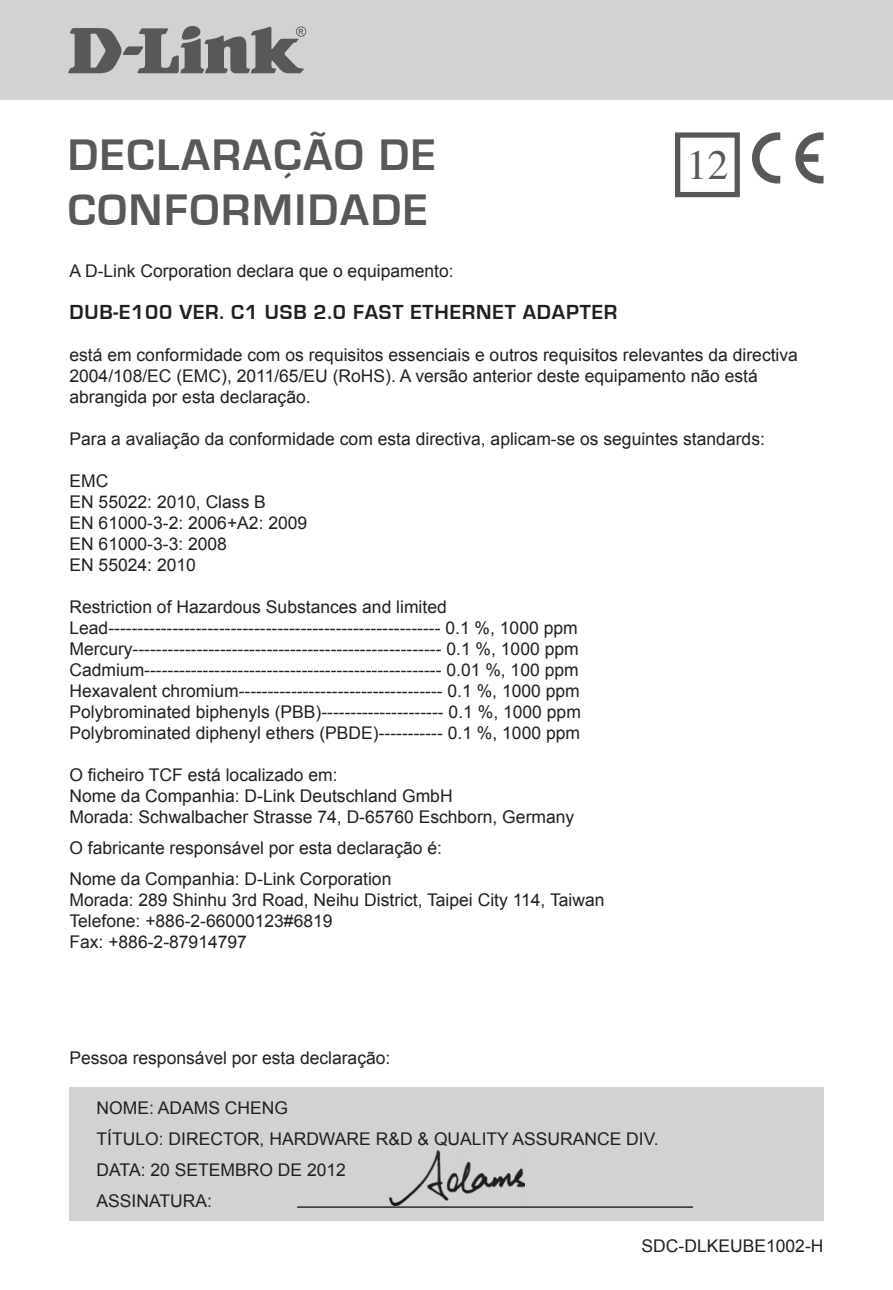
<style>
.page{position:relative;width:893px;height:1290px;background:#fff}
.page>*{position:absolute;margin:0;border:0;box-sizing:border-box;transform-origin:0 0}
.t1{font:700 45.5px/54.6px "Eurostile";letter-spacing:.04em;color:#57585a}
.t2{font:42px "Times";color:#57585a}
.t3{font:700 21px "Eurostile";letter-spacing:.04em;color:#231f20}
.t4{font:17.5px/21px "Arial";color:#231f20}
</style>
<div class="page">
<div style="left:0;top:0;width:893px;height:99px;background:#d1d2d4"></div>
<svg style="left:68px;top:26px;width:238px;height:48px"></svg>
<div style="left:69px;top:1086px;width:754px;height:134px;background:#d1d2d4"></div>
<img style="left:390px;top:1151px;width:134px;height:55px">
<svg style="left:675px;top:132px;width:65px;height:65px"></svg>
<svg style="left:795px;top:132px;width:28px;height:52px"></svg>
<svg style="left:752px;top:132px;width:28px;height:52px"></svg>
<hr style="left:297px;top:1206px;width:396px;height:2px;background:#231f20">
<h1 class="t1" style="left:68px;top:129px;width:370px">DECLARAÇÃO DE<br>CONFORMIDADE</h1>
<h2 class="t2" style="left:686px;top:142px;width:43px">12</h2>
<p class="t4" style="left:69px;top:260px;width:386px">A D-Link Corporation declara que o equipamento:</p>
<p class="t3" style="left:69px;top:301px;width:310px">DUB-E100 VER. C1 USB 2.0 FAST</p>
<p class="t3" style="left:410px;top:301px;width:54px">ETHERNET</p>
<p class="t3" style="left:523px;top:301px;width:71px">ADAPTER</p>
<p class="t4" style="left:69px;top:344px;width:730px">está em conformidade com os requisitos essenciais e outros requisitos relevantes da directiva<br>2004/108/EC (EMC), 2011/65/EU (RoHS). A versão anterior deste equipamento não está abrangida por esta declaração.</p>
<p class="t4" style="left:69px;top:428px;width:697px">Para a avaliação da conformidade com esta directiva, aplicam-se os seguintes standards:</p>
<p class="t4" style="left:69px;top:470px;width:239px">EMC<br>EN 55022: 2010, Class B<br>EN 61000-3-2: 2006+A2: 2009<br>EN 61000-3-3: 2008<br>EN 55024: 2010</p>
<p class="t4" style="left:69px;top:596px;width:512px">Restriction of Hazardous Substances and limited Lead--------------------------------------------------------- 0.1 %, 1000 ppm Mercury----------------------------------------------------- 0.1 %, 1000 ppm Cadmium--------------------------------------------------- 0.01 %, 100 ppm Hexavalent chromium----------------------------------- 0.1 %, 1000 ppm Polybrominated biphenyls (PBB</p>
<p class="t4" style="left:69px;top:701px;width:513px;text-align:right">)--------------------- 0.1 %, 1000 ppm<br>Polybrominated diphenyl ethers (PB DE)----------- 0.1 %, 1000 ppm</p>
<p class="t4" style="left:69px;top:764px;width:506px">O ficheiro TCF está localizado em:<br>Nome da Companhia: D-Link Deutschland GmbH<br>Morada: Schwalbacher Strasse 74, D-65760 Eschborn, Germany</p>
<p class="t4" style="left:69px;top:832px;width:374px;line-height:30.8px">O fabricante responsável por esta declaração é:<br>Nome da Companhia: D-Link Corporation</p>
<p class="t4" style="left:69px;top:889px;width:537px">Morada: 289 Shinhu 3rd Road, Neihu District, Taipei City 114, Taiwan<br>Telefone: +886-2-66000123#6819<br>Fax: +886-2-87914797</p>
<p class="t4" style="left:69px;top:1047px;width:322px">Pessoa responsável por esta declaração:</p>
<p class="t4" style="left:97px;top:1092px;width:564px;line-height:30.8px">NOME: ADAMS CHENG<br>TÍTULO: DIRECTOR, HARDWARE R&amp;D &amp; QUALITY ASSURANCE DIV.<br>DATA: 20 setem</p>
<p class="t4" style="left:235px;top:1159px;width:112px">bro de 2012</p>
<p class="t4" style="left:97px;top:1190px;width:117px">ASSINATURA:</p>
<p class="t4" style="left:642px;top:1235px;width:183px">SDC-DLKEUBE1002-H</p>
</div>
